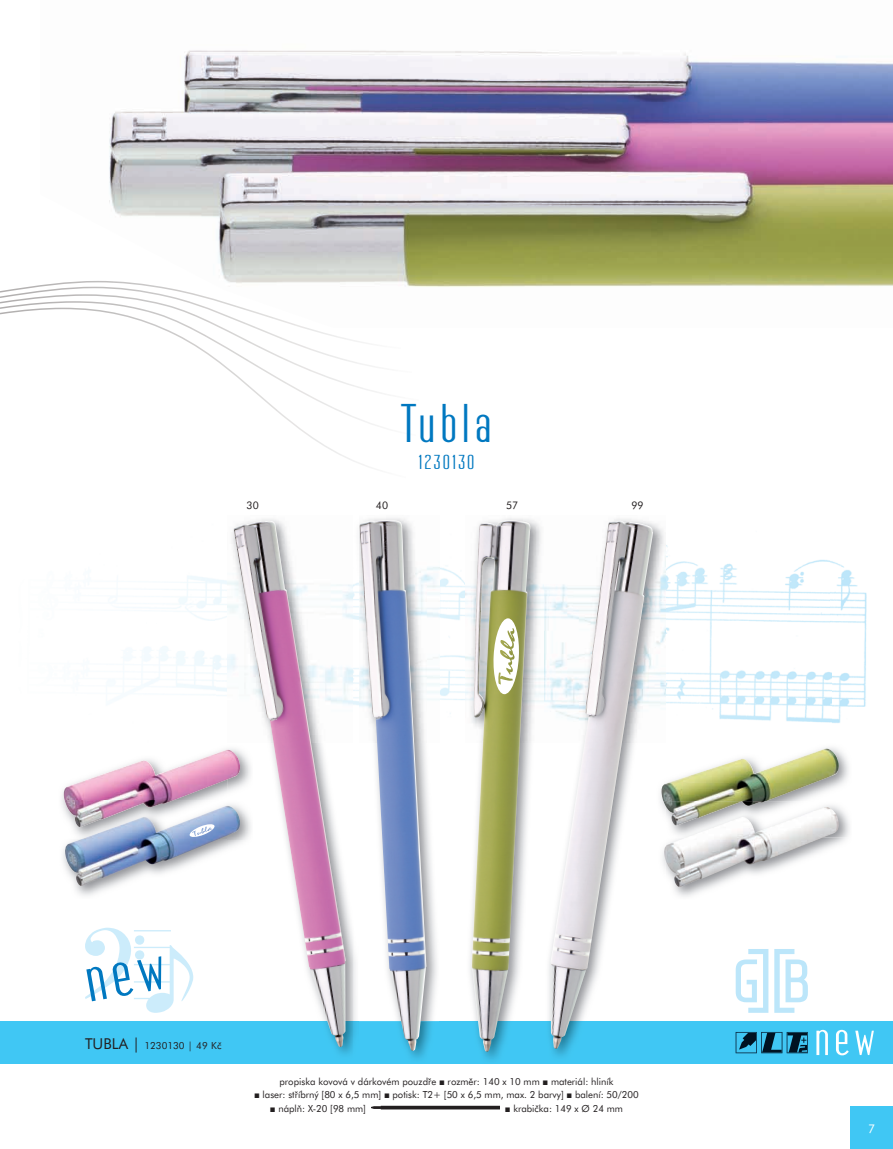
<style>
.page{position:relative;width:893px;height:1149px;background:#fff}
.page>*{position:absolute;margin:0;border:0;box-sizing:border-box;transform-origin:0 0}
.t1{font:48px "Mager";letter-spacing:.05em;color:#0078c0}
.t2{font:18px "Mager";letter-spacing:.05em;color:#0078c0}
.t3{font:12px "Futura BTCE";color:#fff}
.t4{font:10.5px "Futura BTCE";color:#231f20}
.t5{font:9.75px "Futura BTCE";color:#231f20}
.s1{font-size:15px}
.s2{font-family:"Arial";font-weight:700}
</style>
<div class="page">
<div style="left:850px;top:1106px;width:43px;height:42px;background:#40c7f4"></div>
<img style="left:109px;top:50px;width:784px;height:236px">
<img style="left:119px;top:545px;width:748px;height:178px">
<img style="left:687px;top:545px;width:91px;height:20px">
<svg style="left:214px;top:359px;width:168px;height:35px"></svg>
<svg style="left:0;top:281px;width:770px;height:78px"></svg>
<div style="left:0;top:1020px;width:893px;height:43px;background:#40c7f4"></div>
<img style="left:358px;top:518px;width:81px;height:541px">
<img style="left:359px;top:520px;width:67px;height:530px">
<img style="left:228px;top:519px;width:130px;height:536px">
<img style="left:233px;top:520px;width:113px;height:527px">
<img style="left:466px;top:518px;width:77px;height:461px">
<img style="left:466px;top:1020px;width:77px;height:40px">
<img style="left:471px;top:520px;width:60px;height:531px">
<img style="left:545px;top:518px;width:121px;height:539px">
<img style="left:550px;top:520px;width:103px;height:529px">
<img style="left:62px;top:743px;width:191px;height:154px">
<img style="left:64px;top:749px;width:176px;height:50px">
<img style="left:61px;top:799px;width:192px;height:39px">
<img style="left:65px;top:799px;width:109px;height:6px">
<img style="left:64px;top:805px;width:176px;height:80px">
<img style="left:674px;top:747px;width:175px;height:150px">
<img style="left:656px;top:742px;width:10px;height:95px">
<img style="left:661px;top:748px;width:176px;height:52px">
<img style="left:658px;top:837px;width:8px;height:62px">
<img style="left:658px;top:800px;width:192px;height:37px">
<img style="left:663px;top:800px;width:103px;height:6px">
<img style="left:663px;top:806px;width:177px;height:81px">
<svg style="left:189px;top:823px;width:26px;height:14px"></svg>
<svg style="left:736px;top:1032px;width:72px;height:20px"></svg>
<svg style="left:816px;top:1029px;width:58px;height:25px"></svg>
<svg style="left:736px;top:949px;width:32px;height:63px"></svg>
<svg style="left:774px;top:949px;width:34px;height:63px"></svg>
<svg style="left:85px;top:927px;width:108px;height:85px"></svg>
<svg style="left:493px;top:617px;width:27px;height:77px"></svg>
<svg style="left:372px;top:1105px;width:127px;height:4px"></svg>
<h1 class="t1" style="left:399px;top:403px;width:96px">Tubla</h1>
<h2 class="t2" style="left:418px;top:454px;width:59px">1230130</h2>
<p class="t4" style="left:247px;top:501px;width:14px">30</p>
<p class="t4" style="left:376px;top:501px;width:14px">40</p>
<p class="t4" style="left:506px;top:501px;width:14px">57</p>
<p class="t4" style="left:631px;top:501px;width:14px">99</p>
<p class="t5" style="left:85px;top:1040px;width:138px"><span class="s1">TUBLA |</span> 1230130 | 49 Kč</p>
<p class="t5" style="left:279px;top:1076px;width:336px">propiska kovová v dárkovém pouzdře <span class="s2">■</span> rozměr: 140 x 10 mm <span class="s2">■</span> materiál: hliník</p>
<p class="t5" style="left:254px;top:1090px;width:386px"><span class="s2">■</span> laser: stříbrný [80 x 6,5 mm] <span class="s2">■</span> potisk: T2+ [50 x 6,5 mm, max. 2 barvy] <span class="s2">■</span> balení: 50/200</p>
<p class="t5" style="left:270px;top:1103px;width:98px"><span class="s2">■</span> náplň: X-20 [98 mm]</p>
<p class="t5" style="left:505px;top:1103px;width:120px"><span class="s2">■</span> krabička: 149 x Ø 24 mm</p>
<p class="t3" style="left:868px;top:1122px;width:9px">7</p>
</div>
